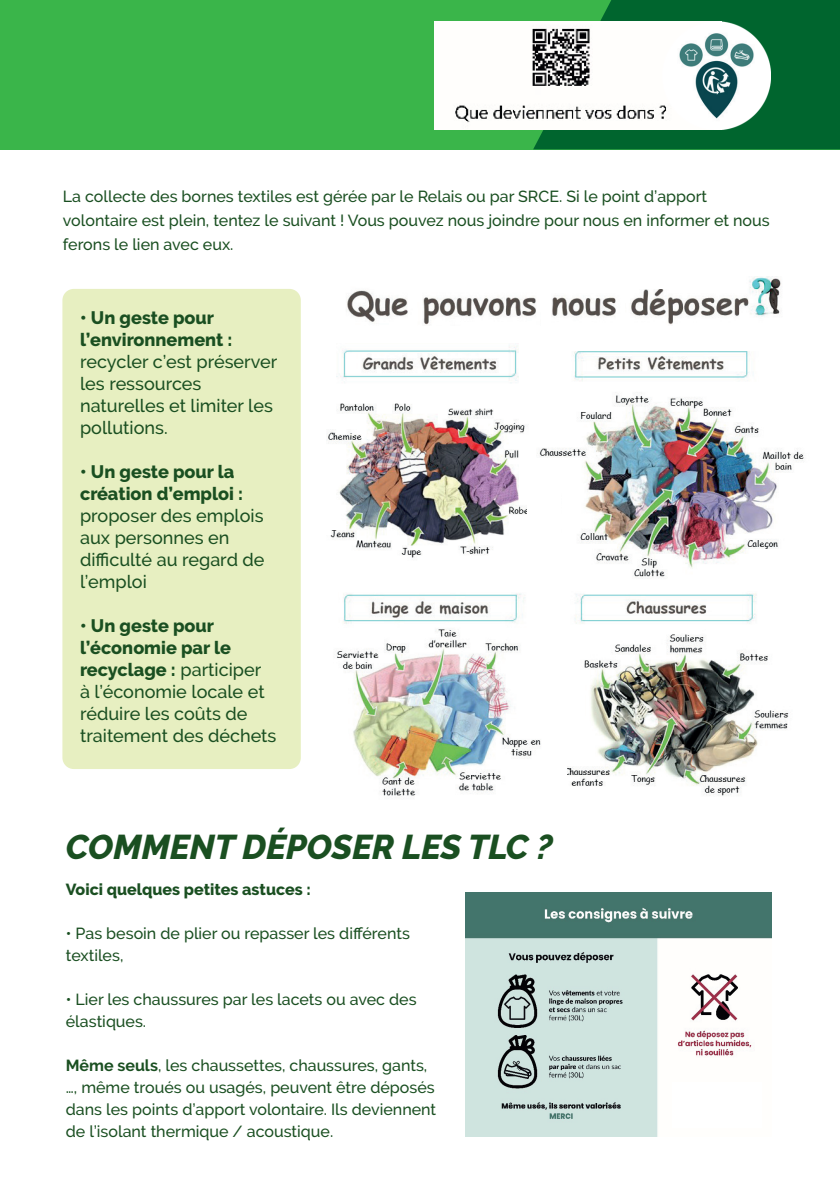
<style>
.page{position:relative;width:840px;height:1191px;background:#fff}
.page>*{position:absolute;margin:0;border:0;box-sizing:border-box;transform-origin:0 0}
.t1{font:italic 800 34.2px "Raleway";color:#1a4f21}
.t2{font:500 18px/22px "Raleway";color:#1a4f21}
.t3{font:800 18px/22px "Raleway";color:#1a4f21}
.t4{font:500 16px/22px "Raleway";color:#1a4f21}
.t5{font:800 16px "Raleway";color:#1a4f21}
.s1{font-weight:800}
.s2{font-weight:700}
</style>
<div class="page">
<div style="left:0;top:0;width:839px;height:149px;background:#3ab54a"></div>
<svg style="left:533px;top:0;width:306px;height:149px;background:#046b30"></svg>
<img style="left:327px;top:345px;width:200px;height:213px">
<img style="left:336px;top:593px;width:205px;height:203px">
<img style="left:567px;top:593px;width:222px;height:203px">
<img style="left:465px;top:892px;width:305px;height:244px">
<div style="left:62px;top:289px;width:238px;height:480px;background:#e7efc1;border-radius:11px"></div>
<img style="left:537px;top:351px;width:267px;height:228px">
<div style="left:527px;top:487px;width:33px;height:67px;background:#fff"></div>
<img style="left:434px;top:21px;width:228px;height:109px">
<img style="left:347px;top:290px;width:189px;height:35px">
<img style="left:552px;top:277px;width:229px;height:48px">
<div style="left:551px;top:270px;width:194px;height:19px;background:#fff"></div>
<img style="left:662px;top:21px;width:108px;height:109px">
<div style="left:671px;top:1081px;width:89px;height:46px;background:#fff"></div>
<p class="t4" style="left:63px;top:185px;width:707px;line-height:24px">La collecte des bornes textiles est gérée par le Relais ou par SRCE. Si le point d’apport volontaire est plein, tentez le suivant ! Vous pouvez nous joindre pour nous en informer et nous ferons le lien avec eux.</p>
<p class="t3" style="left:80px;top:307px;width:154px">• Un geste pour l’environnement :</p>
<p class="t2" style="left:80px;top:351px;width:199px">recycler c’est préserver les ressources naturelles et limiter les pollutions.</p>
<p class="t3" style="left:80px;top:461px;width:164px">• Un geste pour la création d’emploi :</p>
<p class="t2" style="left:80px;top:505px;width:186px">proposer des emplois aux personnes en difficulté au regard de l’emploi</p>
<p class="t2" style="left:80px;top:615px;width:198px"><span class="s1">• Un geste pour l’économie par le recyclage :</span> participer<br>à l’économie locale et réduire les coûts de traitement des déchets</p>
<h1 class="t1" style="left:66px;top:827px;width:488px">COMMENT DÉPOSER LES TLC ?</h1>
<p class="t5" style="left:66px;top:880px;width:246px">Voici quelques petites astuces :</p>
<p class="t4" style="left:66px;top:922px;width:345px">• Pas besoin de plier ou repasser les différents textiles,</p>
<p class="t4" style="left:66px;top:988px;width:352px">• Lier les chaussures par les lacets ou avec des élastiques.</p>
<p class="t4" style="left:66px;top:1054px;width:372px"><span class="s2">Même seuls</span>, les chaussettes, chaussures, gants, …, même troués ou usagés, peuvent être déposés dans les points d’apport volontaire. Ils deviennent de l’isolant thermique / acoustique.</p>
</div>
